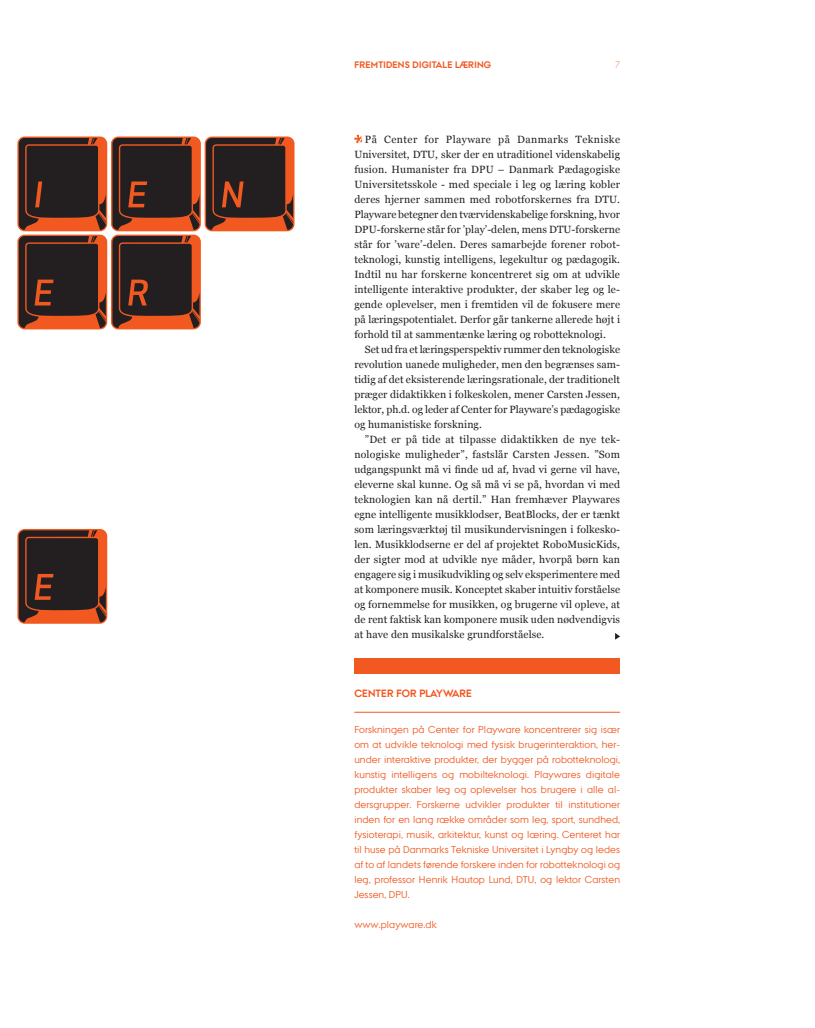
<style>
.page{position:relative;width:815px;height:1028px;background:#fff}
.page>*{position:absolute;margin:0;border:0;box-sizing:border-box;transform-origin:0 0}
.Brødtekst{font:10.5px/15px "Georgia";letter-spacing:.01em;color:#231f20;text-align:justify}
.Brødtekst_-_indryk{font:10.5px/15px "Georgia";letter-spacing:.005em;color:#231f20;text-align:justify}
.Fakta_Overskrift{font:700 10.5px "AU Passata";color:#f15921}
.Fakta_tekst{font:10px/15px "AU Passata";letter-spacing:.01em;color:#f15921;text-align:justify}
.Header_text{font:700 9.38px "AU Passata";color:#f15921}
</style>
<div class="page">
<svg style="left:354px;top:135px;width:9px;height:8px"></svg>
<svg style="left:615px;top:633px;width:5px;height:6px"></svg>
<svg style="left:17px;top:136px;width:90px;height:95px"></svg>
<svg style="left:111px;top:136px;width:90px;height:95px"></svg>
<svg style="left:205px;top:136px;width:89px;height:95px"></svg>
<svg style="left:17px;top:235px;width:90px;height:94px"></svg>
<svg style="left:111px;top:235px;width:90px;height:94px"></svg>
<svg style="left:17px;top:529px;width:90px;height:94px"></svg>
<svg style="left:19px;top:138px;width:87px;height:92px;background:#502b20"></svg>
<svg style="left:112px;top:138px;width:87px;height:92px;background:#532c20"></svg>
<svg style="left:206px;top:138px;width:87px;height:92px;background:#542d20"></svg>
<svg style="left:19px;top:236px;width:87px;height:92px;background:#532c20"></svg>
<svg style="left:112px;top:236px;width:87px;height:92px;background:#542c20"></svg>
<svg style="left:19px;top:530px;width:87px;height:92px;background:#532c20"></svg>
<hr style="left:354px;top:712px;width:266px;height:1px;background:#f15921">
<div style="left:354px;top:658px;width:266px;height:15px;background:#f15921"></div>
<p class="Header_text" style="left:354px;top:59px;width:12px">FREMTIDENSDIGITALELÆRING</p>
<p class="Brødtekst_-_indryk" style="left:354px;top:132px;width:267px;text-indent:11px">På Center for Playware på Danmarks Tekniske Universitet, DTU, sker der en utraditionel videnskabelig fusion. Humanister fra DPU – Danmark Pædagogiske Universitetsskole - med speciale i leg og læring kobler deres hjerner sammen med robotforskernes fra DTU.<br>Playware betegner den tværvidenskabelige forskning, hvor DPU-forskerne står for ’play’-delen, mens DTU-forskerne står for ’ware’-delen. Deres samarbejde forener robot&shy;teknologi, kunstig intelligens, legekultur og pædagogik.<br>Indtil nu har forskerne koncentreret sig om at udvikle intelligente interaktive produkter, der skaber leg og le&shy;gende oplevelser, men i fremtiden vil de fokusere mere på læringspotentialet. Derfor går tankerne allerede højt i forhold til at sammentænke læring og robotteknologi.</p>
<p class="Brødtekst" style="left:354px;top:342px;width:267px;text-indent:11px">Set ud fra et læringsperspektiv rummer den teknologiske revolution uanede muligheder, men den begrænses sam&shy;tidig af det eksisterende læringsrationale, der traditionelt præger didaktikken i folkeskolen, mener Carsten Jessen, lektor, ph.d. og leder af Center for Playware’s pædagogiske og humanistiske forskning.</p>
<p class="Brødtekst" style="left:354px;top:432px;width:267px;text-indent:11px">”Det er på tide at tilpasse didaktikken de nye tek&shy;nologiske muligheder”, fastslår Carsten Jessen. ”Som udgangspunkt må vi finde ud af, hvad vi gerne vil have, eleverne skal kunne. Og så må vi se på, hvordan vi med teknologien kan nå dertil.” Han fremhæver Playwares egne intelligente musikklodser, BeatBlocks, der er tænkt som læringsværktøj til musikundervisningen i folkesko&shy;len. Musikklodserne er del af projektet RoboMusicKids, der sigter mod at udvikle nye måder, hvorpå børn kan engagere sig i musikudvikling og selv eksperimentere med at komponere musik. Konceptet skaber intuitiv forståelse og fornemmelse for musikken, og brugerne vil opleve, at de rent faktisk kan komponere musik uden nødvendigvis at have den musikalske grundforståelse.</p>
<p class="Fakta_Overskrift" style="left:354px;top:687px;width:7px">CENTERFOR</p>
<p class="Fakta_Overskrift" style="left:419px;top:687px;width:32px">PLAYWARE</p>
<p class="Fakta_tekst" style="left:354px;top:721px;width:267px">Forskningen på Center for Playware koncentrerer sig især om at udvikle teknologi med fysisk brugerinteraktion, her&shy;under interaktive produkter, der bygger på robotteknologi, kunstig intelligens og mobilteknologi. Playwares digitale produkter skaber leg og oplevelser hos brugere i alle al&shy;dersgrupper. Forskerne udvikler produkter til institutioner inden for en lang række områder som leg, sport, sundhed, fysioterapi, musik, arkitektur, kunst og læring. Centeret har til huse på Danmarks Tekniske Universitet i Lyngby og ledes af to af landets førende forskere inden for robotteknologi og leg, professor Henrik Hautop Lund, DTU, og lektor Carsten Jessen, DPU.</p>
<p class="Fakta_tekst" style="left:354px;top:916px;width:84px">www.playware.dk</p>
</div>
